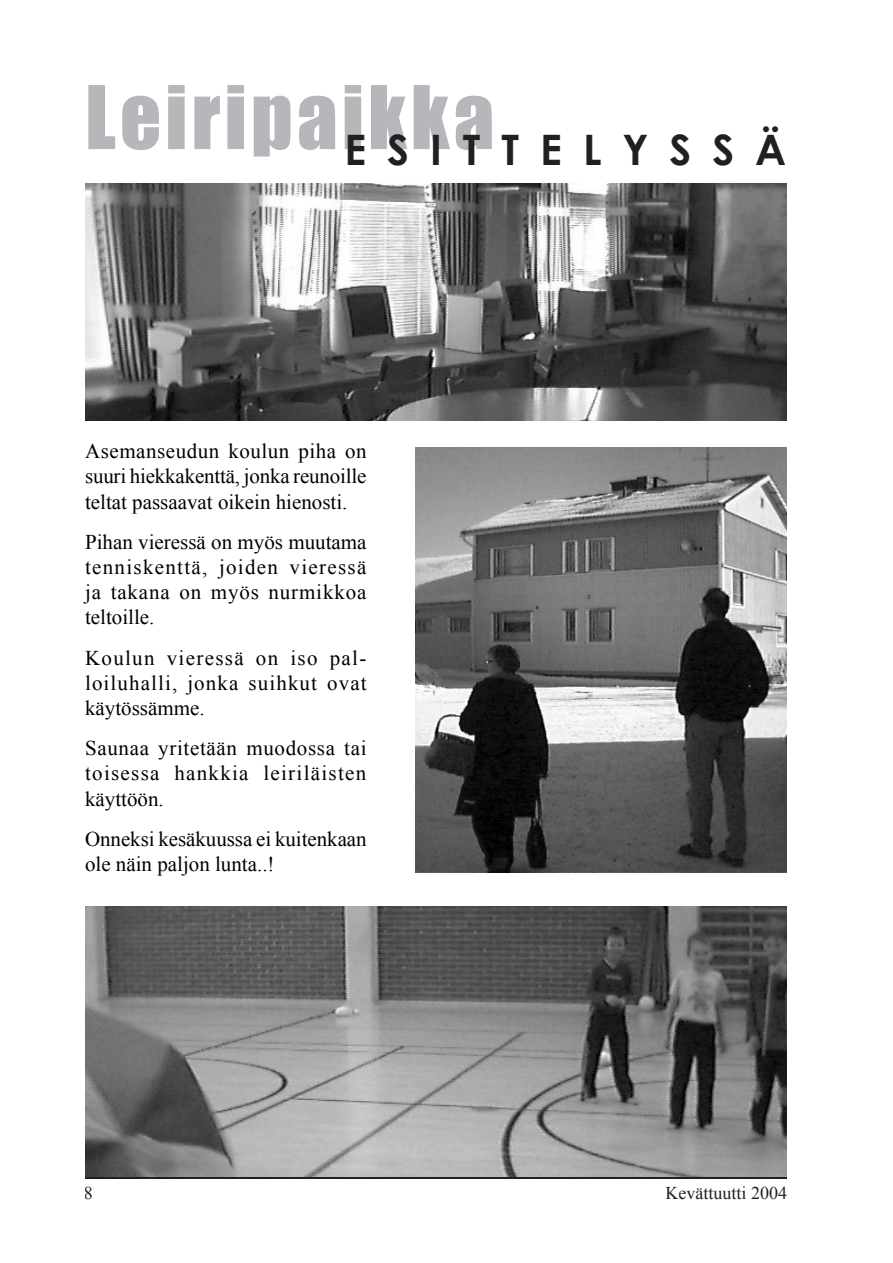
<style>
.page{position:relative;width:893px;height:1263px;background:#fff}
.page>*{position:absolute;margin:0;border:0;box-sizing:border-box;transform-origin:0 0}
.t1{font:81px "Impact";letter-spacing:.05em;color:#b6b7bb}
.t2{font:700 42px "Century Gothic";letter-spacing:.5em;color:#231f20}
.t3{font:21px/25.2px "Times New Roman";color:#000;text-align:justify}
.t4{font:18px "Times New Roman";color:#231f20}
</style>
<div class="page">
<hr style="left:85px;top:1177px;width:702px;height:2px;background:#231f20">
<img style="left:85px;top:907px;width:702px;height:270px">
<img style="left:415px;top:447px;width:372px;height:426px">
<img style="left:85px;top:184px;width:702px;height:236px">
<h1 class="t1" style="left:85px;top:54px;width:411px">Leiripaikka</h1>
<h2 class="t2" style="left:344px;top:118px;width:443px">ESITTELYSSÄ</h2>
<p class="t3" style="left:85px;top:438px;width:283px">Asemanseudun koulun piha on suuri hiekkakenttä, jonka reunoille teltat passaavat oikein hienosti.</p>
<p class="t3" style="left:85px;top:529px;width:283px">Pihan vieressä on myös muutama tenniskenttä, joiden vieressä ja takana on myös nurmikkoa teltoille.</p>
<p class="t3" style="left:85px;top:645px;width:283px">Koulun vieressä on iso pal&shy;loiluhalli, jonka suihkut ovat käytössämme.</p>
<p class="t3" style="left:85px;top:735px;width:283px">Saunaa yritetään muodossa tai toisessa hankkia leiriläisten käyttöön.</p>
<p class="t3" style="left:85px;top:826px;width:283px">Onneksi kesäkuussa ei kuitenkaan ole näin paljon lunta..!</p>
<p class="t4" style="left:84px;top:1181px;width:10px">8</p>
<p class="t4" style="left:665px;top:1181px;width:123px">Kevättuutti 2004</p>
</div>
